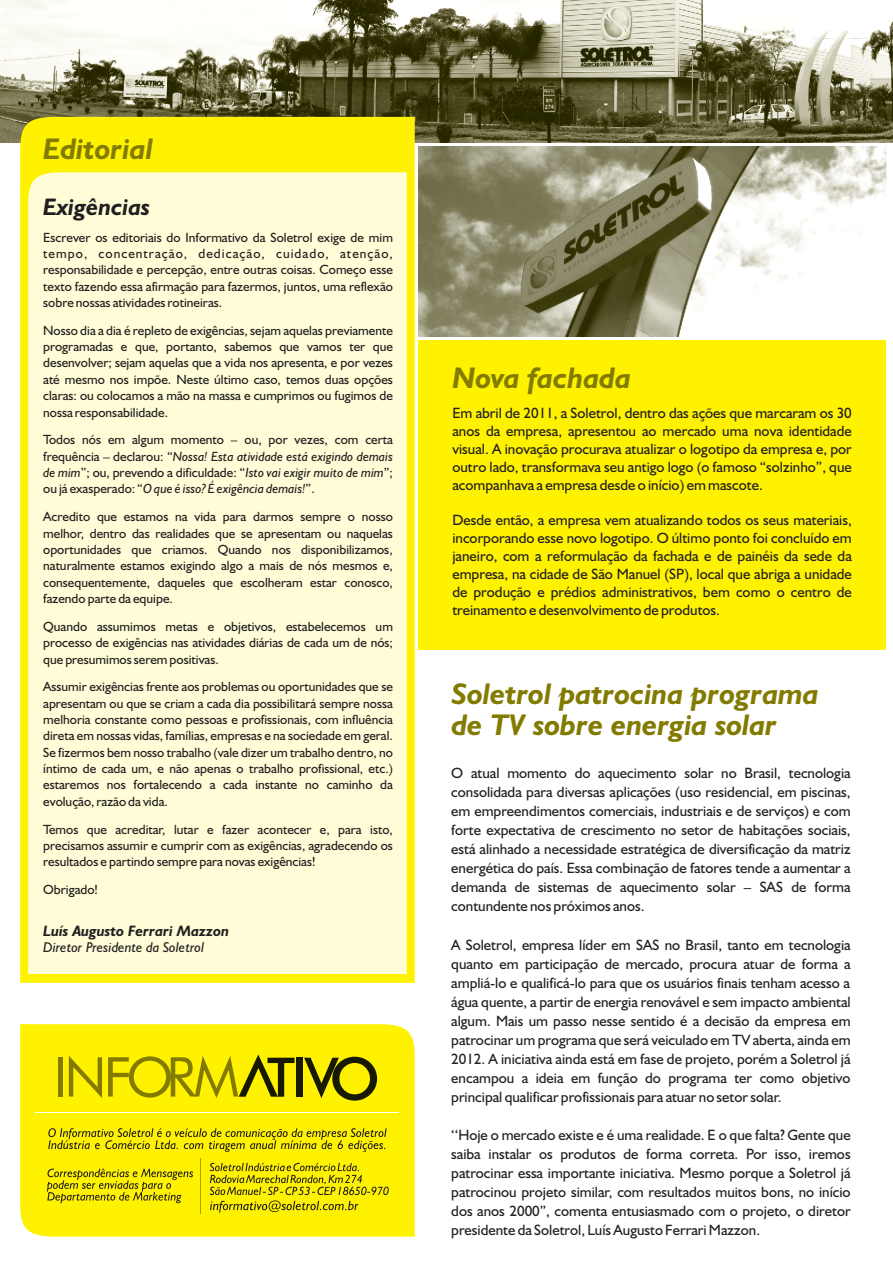
<style>
.page{position:relative;width:893px;height:1263px;background:#fff}
.page>*{position:absolute;margin:0;border:0;box-sizing:border-box;transform-origin:0 0}
.t1{font:italic 700 30px/31.2px "Humanist 521 BT";letter-spacing:-.005em;color:#827b00}
.t2{font:italic 700 24px "Humanist 521 BT";color:#231f20}
.t3{font:italic 700 15.15px "Humanist 521 BT";color:#231f20}
.t4{font:15px/19px "Humanist 521 BT";color:#231f20;text-align:justify}
.t5{font:italic 14.25px "Humanist 521 BT";color:#231f20}
.t6{font:13.35px/16.4px "Humanist 521 BT";color:#231f20;text-align:justify}
.s1{font-style:italic}
</style>
<div class="page">
<img style="left:0;top:0;width:893px;height:143px">
<img style="left:418px;top:146px;width:468px;height:190px">
<div style="left:418px;top:340px;width:468px;height:309px;background:#fff200"></div>
<div style="left:20px;top:1024px;width:395px;height:213px;background:#fff200"></div>
<div style="left:20px;top:117px;width:395px;height:866px;background:#fff200"></div>
<div style="left:28px;top:172px;width:379px;height:802px;background:#fffcd8"></div>
<hr style="left:36px;top:1112px;width:363px;height:1px;background:#fff">
<svg style="left:48px;top:1128px;width:339px;height:24px;background:#d3c806"></svg>
<hr style="left:58px;top:1057px;width:4px;height:39px;background:#827b00">
<svg style="left:69px;top:1056px;width:33px;height:42px"></svg>
<svg style="left:108px;top:1054px;width:187px;height:44px;background:#cbc100"></svg>
<div style="left:297px;top:1058px;width:6px;height:39px;background:#181a00"></div>
<svg style="left:304px;top:1057px;width:73px;height:44px;background:#a79f01"></svg>
<svg style="left:210px;top:1163px;width:179px;height:49px;background:#d6cb05"></svg>
<hr style="left:200px;top:1158px;width:1px;height:55px;background:#aba000">
<svg style="left:47px;top:1168px;width:146px;height:35px;background:#d2c706"></svg>
<h1 class="t1" style="left:43px;top:136px;width:111px">Editorial</h1>
<h2 class="t2" style="left:43px;top:197px;width:108px">Exigências</h2>
<p class="t6" style="left:43px;top:230px;width:351px">Escrever os editoriais do Informativo da Soletrol exige de mim tempo, concentração, dedicação, cuidado, atenção, responsabilidade e percepção, entre outras coisas. Começo esse texto fazendo essa afirmação para fazermos, juntos, uma reflexão sobre nossas atividades rotineiras.</p>
<p class="t6" style="left:43px;top:323px;width:351px">Nosso dia a dia é repleto de exigências, sejam aquelas previamente programadas e que, portanto, sabemos que vamos ter que desenvolver; sejam aquelas que a vida nos apresenta, e por vezes até mesmo nos impõe. Neste último caso, temos duas opções claras: ou colocamos a mão na massa e cumprimos ou fugimos de nossa responsabilidade.</p>
<p class="t6" style="left:43px;top:433px;width:351px">Todos nós em algum momento – ou, por vezes, com certa frequência – declarou: “<span class="s1">Nossa! Esta atividade está exigindo demais de mim</span>”; ou, prevendo a dificuldade: “<span class="s1">Isto vai exigir muito de mim</span>”; ou já exasperado: “<span class="s1">O que é isso? É exigência demais!</span>”.</p>
<p class="t6" style="left:43px;top:510px;width:351px">Acredito que estamos na vida para darmos sempre o nosso melhor, dentro das realidades que se apresentam ou naquelas oportunidades que criamos. Quando nos disponibilizamos, naturalmente estamos exigindo algo a mais de nós mesmos e, consequentemente, daqueles que escolheram estar conosco, fazendo parte da equipe.</p>
<p class="t6" style="left:43px;top:619px;width:351px">Quando assumimos metas e objetivos, estabelecemos um processo de exigências nas atividades diárias de cada um de nós; que presumimos serem positivas.</p>
<p class="t6" style="left:43px;top:680px;width:351px">Assumir exigências frente aos problemas ou oportunidades que se apresentam ou que se criam a cada dia possibilitará sempre nossa melhoria constante como pessoas e profissionais, com influência direta em nossas vidas, famílias, empresas e na sociedade em geral.<br>Se fizermos bem nosso trabalho (vale dizer um trabalho dentro, no íntimo de cada um, e não apenas o trabalho profissional, etc.) estaremos nos fortalecendo a cada instante no caminho da evolução, razão da vida.</p>
<p class="t6" style="left:43px;top:822px;width:351px">Temos que acreditar, lutar e fazer acontecer e, para isto, precisamos assumir e cumprir com as exigências, agradecendo os resultados e partindo sempre para novas exigências!</p>
<p class="t6" style="left:43px;top:882px;width:56px">Obrigado!</p>
<p class="t3" style="left:43px;top:925px;width:187px">Luís Augusto Ferrari Mazzon</p>
<p class="t5" style="left:43px;top:941px;width:162px">Diretor Presidente da Soletrol</p>
<h1 class="t1" style="left:453px;top:365px;width:180px">Nova fachada</h1>
<p class="t4" style="left:452px;top:405px;width:401px;line-height:17.9px">Em abril de 2011, a Soletrol, dentro das ações que marcaram os 30 anos da empresa, apresentou ao mercado uma nova identidade visual. A inovação procurava atualizar o logotipo da empresa e, por outro lado, transformava seu antigo logo (o famoso “solzinho”, que acompanhava a empresa desde o início) em mascote.</p>
<p class="t4" style="left:452px;top:512px;width:401px;line-height:17.9px">Desde então, a empresa vem atualizando todos os seus materiais, incorporando esse novo logotipo. O último ponto foi concluído em janeiro, com a reformulação da fachada e de painéis da sede da empresa, na cidade de São Manuel (SP), local que abriga a unidade de produção e prédios administrativos, bem como o centro de treinamento e desenvolvimento de produtos.</p>
<h1 class="t1" style="left:451px;top:681px;width:369px">Soletrol patrocina programa de TV sobre energia solar</h1>
<p class="t4" style="left:451px;top:765px;width:401px">O atual momento do aquecimento solar no Brasil, tecnologia consolidada para diversas aplicações (uso residencial, em piscinas, em empreendimentos comerciais, industriais e de serviços) e com forte expectativa de crescimento no setor de habitações sociais, está alinhado a necessidade estratégica de diversificação da matriz energética do país. Essa combinação de fatores tende a aumentar a demanda de sistemas de aquecimento solar – SAS de forma contundente nos próximos anos.</p>
<p class="t4" style="left:451px;top:936px;width:401px">A Soletrol, empresa líder em SAS no Brasil, tanto em tecnologia quanto em participação de mercado, procura atuar de forma a ampliá-lo e qualificá-lo para que os usuários finais tenham acesso a água quente, a partir de energia renovável e sem impacto ambiental algum. Mais um passo nesse sentido é a decisão da empresa em patrocinar um programa que será veiculado em TV aberta, ainda em 2012. A iniciativa ainda está em fase de projeto, porém a Soletrol já encampou a ideia em função do programa ter como objetivo principal qualificar profissionais para atuar no setor solar.</p>
<p class="t4" style="left:451px;top:1126px;width:401px">‘‘Hoje o mercado existe e é uma realidade. E o que falta? Gente que saiba instalar os produtos de forma correta. Por isso, iremos patrocinar essa importante iniciativa. Mesmo porque a Soletrol já patrocinou projeto similar, com resultados muitos bons, no início dos anos 2000”, comenta entusiasmado com o projeto, o diretor presidente da Soletrol, Luís Augusto Ferrari Mazzon.</p>
</div>
